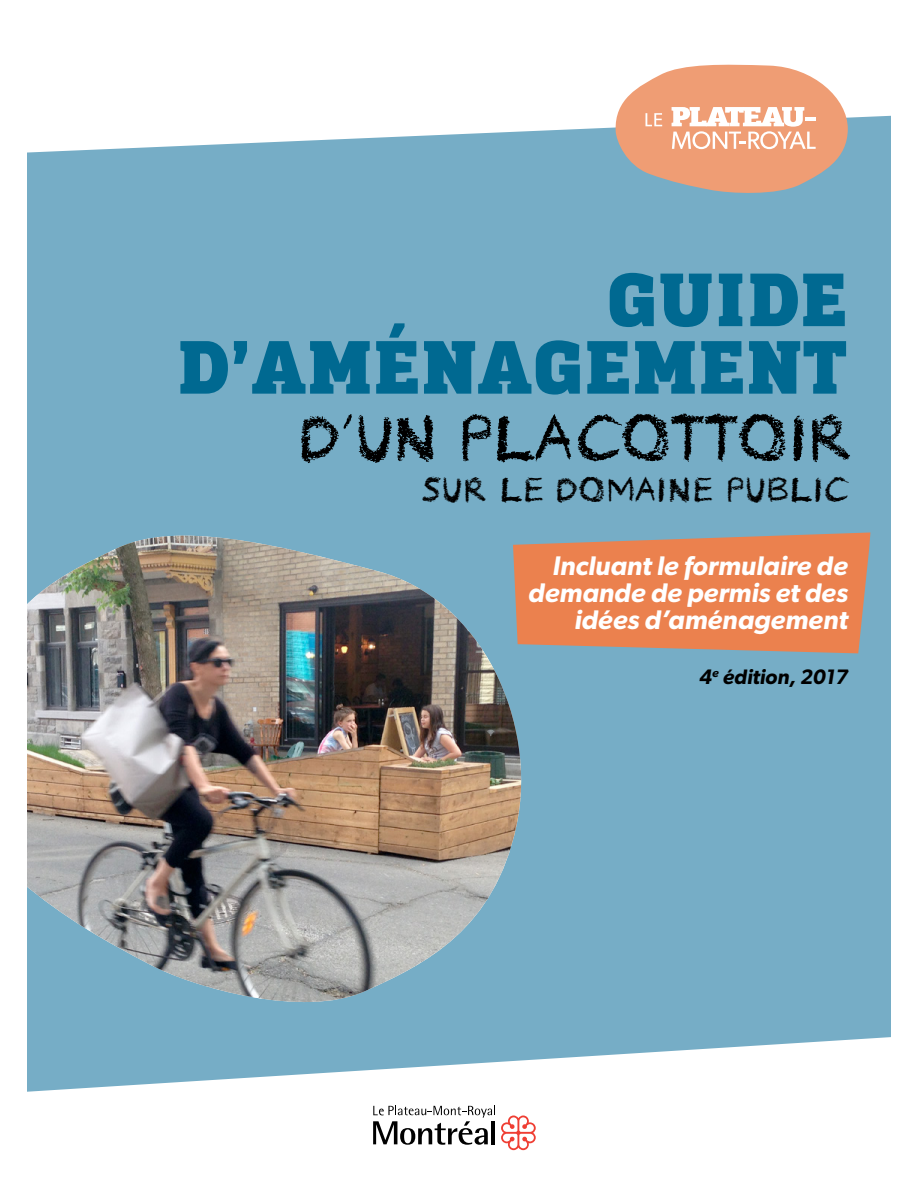
<style>
.page{position:relative;width:918px;height:1188px;background:#fff}
.page>*{position:absolute;margin:0;border:0;box-sizing:border-box;transform-origin:0 0}
.t1{font:900 77.25px/67.5px "Kondolar";letter-spacing:.015em;color:#006991;text-align:right}
.t2{font:67.5px "Crayon Hand";color:#000}
.t3{font:36px "Crayon Hand";color:#000}
.t4{font:italic 600 27px/27px "Gibson";color:#fff;text-align:right}
.t5{font:italic 600 21px "Gibson";color:#000}
</style>
<div class="page">
<div style="left:27px;top:24px;width:864px;height:1110px;background:#76adc6"></div>
<svg style="left:27px;top:24px;width:864px;height:129px;background:#f1f6f9"></svg>
<svg style="left:27px;top:1037px;width:864px;height:114px;fill:#fff"></svg>
<svg style="left:538px;top:532px;width:332px;height:121px;background:#df8559"></svg>
<svg style="left:501px;top:1116px;width:35px;height:34px"></svg>
<svg style="left:373px;top:1106px;width:122px;height:39px;background:#b7b7b7"></svg>
<svg style="left:614px;top:63px;width:234px;height:130px;background:#e5b197"></svg>
<img style="left:27px;top:536px;width:511px;height:466px">
<h1 class="t1" style="left:178px;top:268px;width:671px">GUIDE<br>D’AMÉNAGEMENT</h1>
<h2 class="t2" style="left:298px;top:396px;width:551px">D’UN PLACOTTOIR</h2>
<h3 class="t3" style="left:421px;top:467px;width:388px">SUR LE DOMAIN E PUBLIC</h3>
<p class="t4" style="left:528px;top:551px;width:321px">Incluant le formulaire de demande de permis et des idées d’aménagement</p>
<p class="t5" style="left:699px;top:664px;width:150px">4<sup>e</sup> édition, 2017</p>
</div>
